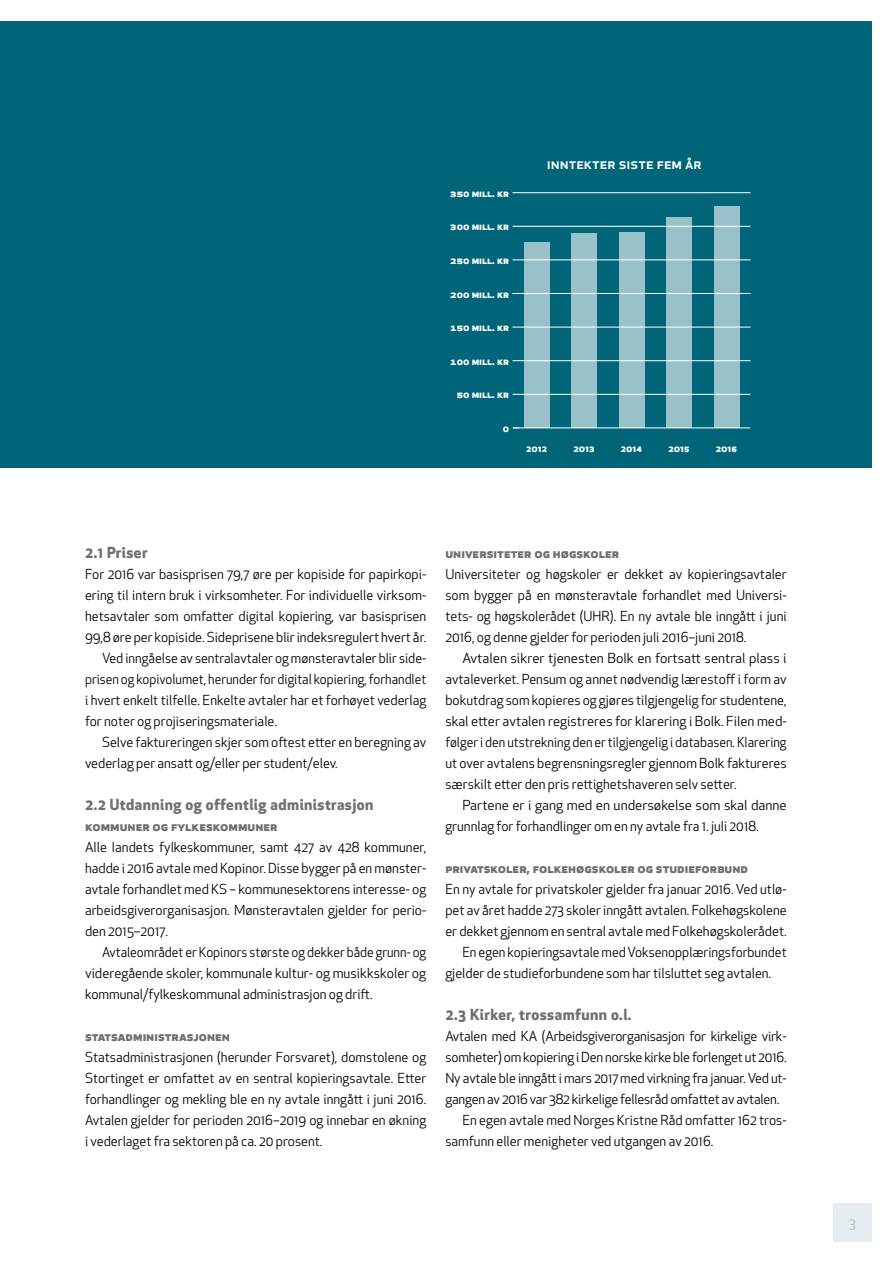
<style>
.page{position:relative;width:893px;height:1263px;background:#fff}
.page>*{position:absolute;margin:0;border:0;box-sizing:border-box;transform-origin:0 0}
.t1{font:500 15.3px "Apex New";color:#fff}
.t2{font:700 15px "Apex New";letter-spacing:.03em;color:#706f6f}
.t3{font:13.5px/21px "Apex New";color:#000;text-align:justify}
.t4{font:13.5px/21px "Apex New";color:#000;text-align:justify;scale:1.04 1}
.t5{font:700 13.5px "Apex New";color:#706f6f}
.t6{font:13.5px "Apex New";color:#000;scale:.96 1}
.t7{font:13.5px "Apex New";color:#b3b2b2}
.t8{font:700 10.65px "Apex New";color:#fff}
</style>
<div class="page">
<div style="left:833px;top:1203px;width:39px;height:39px;background:#e5edf0"></div>
<div style="left:0;top:21px;width:872px;height:447px;background:#006578"></div>
<hr style="left:513px;top:428px;width:237px;height:1px;background:#fff">
<hr style="left:512px;top:394px;width:238px;height:1px;background:#fff">
<hr style="left:512px;top:360px;width:238px;height:1px;background:#fff">
<hr style="left:512px;top:327px;width:238px;height:1px;background:#fff">
<hr style="left:512px;top:293px;width:238px;height:1px;background:#fff">
<hr style="left:512px;top:260px;width:238px;height:1px;background:#fff">
<hr style="left:512px;top:226px;width:238px;height:1px;background:#fff">
<hr style="left:512px;top:192px;width:238px;height:1px;background:#fff">
<div style="left:524px;top:242px;width:25px;height:186px;background:#99c1c9"></div>
<div style="left:571px;top:233px;width:26px;height:195px;background:#99c1c9"></div>
<div style="left:619px;top:232px;width:25px;height:196px;background:#99c1c9"></div>
<div style="left:666px;top:217px;width:26px;height:211px;background:#99c1c9"></div>
<div style="left:714px;top:206px;width:25px;height:222px;background:#99c1c9"></div>
<p class="t8" style="left:450px;top:185px;width:60px">350 mill. kr</p>
<p class="t8" style="left:450px;top:219px;width:60px">300 mill. kr</p>
<p class="t8" style="left:450px;top:252px;width:60px">250 mill. kr</p>
<p class="t8" style="left:450px;top:286px;width:60px">200 mill. kr</p>
<p class="t8" style="left:450px;top:320px;width:60px">150 mill. kr</p>
<p class="t8" style="left:450px;top:353px;width:60px">100 mill. kr</p>
<p class="t8" style="left:457px;top:387px;width:54px">50 mill. kr</p>
<p class="t8" style="left:503px;top:420px;width:8px">0</p>
<p class="t1" style="left:547px;top:154px;width:157px">inntekter siste fem år</p>
<p class="t8" style="left:526px;top:441px;width:23px">2012</p>
<p class="t8" style="left:573px;top:441px;width:23px">2013</p>
<p class="t8" style="left:621px;top:441px;width:23px">2014</p>
<p class="t8" style="left:668px;top:441px;width:23px">2015</p>
<p class="t8" style="left:716px;top:441px;width:23px">2016</p>
<p class="t2" style="left:85px;top:542px;width:64px">2.1 Priser</p>
<p class="t3" style="left:85px;top:564px;width:343px">For 2016 var basisprisen 79,7 øre per kopiside for papirkopi-</p>
<p class="t3" style="left:85px;top:585px;width:343px">ering til intern bruk i virksomheter. For individuelle virksom-</p>
<p class="t3" style="left:85px;top:606px;width:343px">hetsavtaler som omfatter digital kopiering, var basisprisen</p>
<p class="t3" style="left:85px;top:627px;width:343px">99,8 øre per kopiside. Sideprisene blir indeksregulert hvert år.</p>
<p class="t3" style="left:102px;top:648px;width:326px">Ved inngåelse av sentralavtaler og mønsteravtaler blir side-</p>
<p class="t6" style="left:85px;top:671px;width:357px">prisen og kopivolumet, herunder for digital kopiering, forhandlet</p>
<p class="t3" style="left:85px;top:690px;width:343px">i hvert enkelt tilfelle. Enkelte avtaler har et forhøyet vederlag</p>
<p class="t3" style="left:85px;top:711px;width:193px">for noter og projiseringsmateriale.</p>
<p class="t3" style="left:102px;top:732px;width:326px">Selve faktureringen skjer som oftest etter en beregning av</p>
<p class="t3" style="left:85px;top:753px;width:254px">vederlag per ansatt og/eller per student/elev.</p>
<p class="t2" style="left:85px;top:794px;width:290px">2.2 Utdanning og offentlig administrasjon</p>
<p class="t5" style="left:85px;top:816px;width:194px">Kommuner og fylkeskommuner</p>
<p class="t3" style="left:85px;top:837px;width:343px">Alle landets fylkeskommuner, samt 427 av 428 kommuner, hadde i 2016 avtale med Kopinor. Disse bygger på en mønster&shy;avtale forhandlet med KS – kommunesektorens interesse- og arbeidsgiverorganisasjon. Mønsteravtalen gjelder for perio&shy;den 2015–2017.</p>
<p class="t3" style="left:85px;top:942px;width:343px;text-indent:17px">Avtaleområdet er Kopinors største og dekker både grunn- og videregående skoler, kommunale kultur- og musikkskoler og kommunal/fylkeskommunal administrasjon og drift.</p>
<p class="t5" style="left:85px;top:1026px;width:146px">Statsadministrasjonen</p>
<p class="t3" style="left:85px;top:1047px;width:343px">Statsadministrasjonen (herunder Forsvaret), domstolene og Stortinget er omfattet av en sentral kopieringsavtale. Etter forhandlinger og mekling ble en ny avtale inngått i juni 2016.<br>Avtalen gjelder for perioden 2016–2019 og innebar en økning i vederlaget fra sektoren på ca. 20 prosent.</p>
<p class="t5" style="left:445px;top:543px;width:176px">Universiteter og høgskoler</p>
<p class="t3" style="left:445px;top:564px;width:343px">Universiteter og høgskoler er dekket av kopieringsavtaler som bygger på en mønsteravtale forhandlet med Universi&shy;tets- og høgskolerådet (UHR). En ny avtale ble inngått i juni 2016, og denne gjelder for perioden juli 2016–juni 2018.</p>
<p class="t4" style="left:445px;top:648px;width:330px;text-indent:17px">Avtalen sikrer tjenesten Bolk en fortsatt sentral plass i avtaleverket. Pensum og annet nødvendig lærestoff i form av bokutdrag som kopieres og gjøres tilgjengelig for studentene, skal etter avtalen registreres for klarering i Bolk. Filen med&shy;følger i den utstrekning den er tilgjengelig i databasen. Klarering ut over avtalens begrensningsregler gjennom Bolk faktureres særskilt etter den pris rettighetshaveren selv setter.</p>
<p class="t4" style="left:445px;top:795px;width:330px;text-indent:17px">Partene er i gang med en undersøkelse som skal danne grunnlag for forhandlinger om en ny avtale fra 1. juli 2018.</p>
<p class="t5" style="left:445px;top:858px;width:304px">Privatskoler, folkehøgskoler og studieforbund</p>
<p class="t3" style="left:445px;top:879px;width:343px">En ny avtale for privatskoler gjelder fra januar 2016. Ved utlø-</p>
<p class="t3" style="left:445px;top:900px;width:343px">pet av året hadde 273 skoler inngått avtalen. Folkehøgskolene</p>
<p class="t3" style="left:445px;top:921px;width:343px">er dekket gjennom en sentral avtale med Folkehøgskolerådet.</p>
<p class="t3" style="left:462px;top:942px;width:326px">En egen kopieringsavtale med Voksenopplæringsforbundet</p>
<p class="t3" style="left:445px;top:963px;width:327px">gjelder de studieforbundene som har tilsluttet seg avtalen.</p>
<p class="t2" style="left:445px;top:1004px;width:188px">2.3 Kirker, trossamfunn o.l.</p>
<p class="t3" style="left:445px;top:1026px;width:343px">Avtalen med KA (Arbeidsgiverorganisasjon for kirkelige virk-</p>
<p class="t3" style="left:445px;top:1047px;width:343px">somheter) om kopiering i Den norske kirke ble forlenget ut 2016.</p>
<p class="t3" style="left:445px;top:1068px;width:343px">Ny avtale ble inngått i mars 2017 med virkning fra januar. Ved ut-</p>
<p class="t3" style="left:445px;top:1089px;width:335px">gangen av 2016 var 382 kirkelige fellesråd omfattet av avtalen.</p>
<p class="t3" style="left:462px;top:1110px;width:326px">En egen avtale med Norges Kristne Råd omfatter 162 tros-</p>
<p class="t3" style="left:445px;top:1131px;width:269px">samfunn eller menigheter ved utgangen av 2016.</p>
<p class="t7" style="left:849px;top:1214px;width:8px">3</p>
</div>
